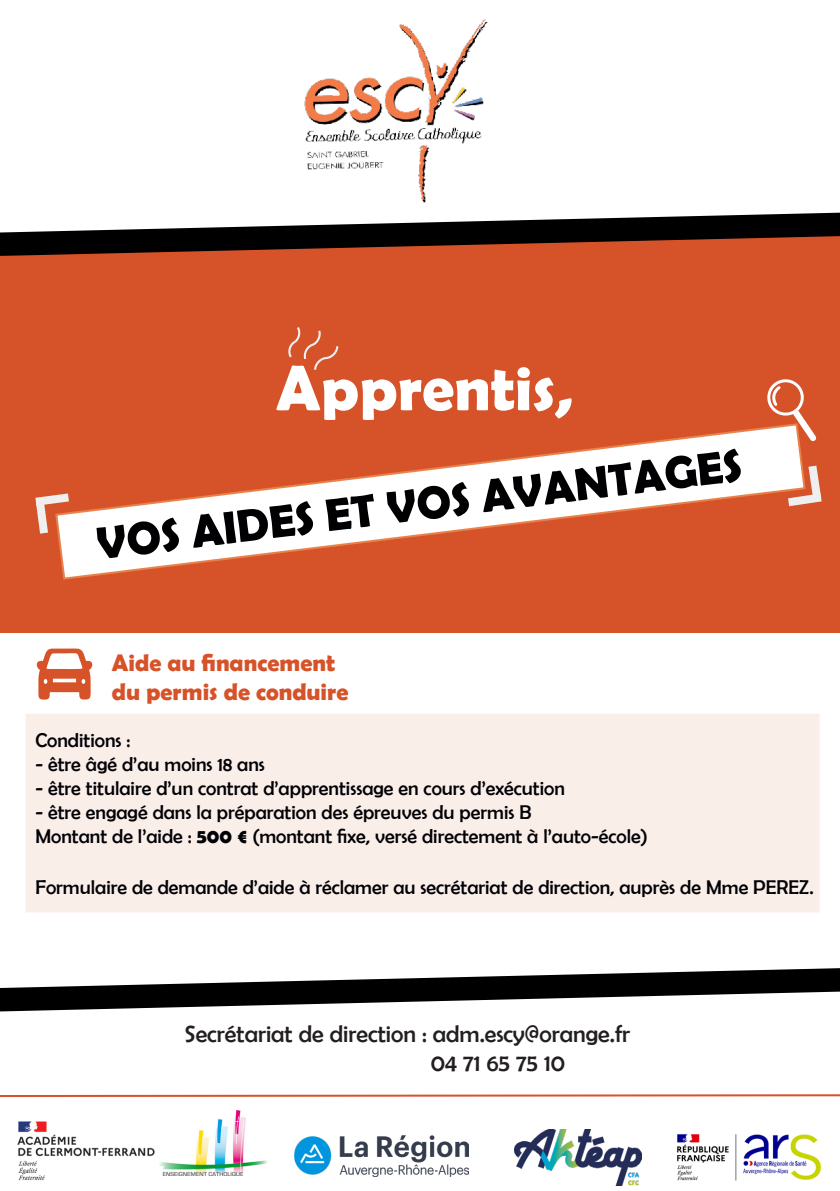
<style>
.page{position:relative;width:840px;height:1191px;background:#fff}
.page>*{position:absolute;margin:0;border:0;box-sizing:border-box;transform-origin:0 0}
.t1{font:700 64px "Berlin Sans FB Demi";color:#fff}
.t2{font:700 46px "Berlin Sans FB Demi";color:#000002}
.t3{font:24px "Berlin Sans FB";color:#231f20}
.t4{font:700 24px "Berlin Sans FB Demi";color:#d65228}
.t5{font:20px "Berlin Sans FB";color:#010105}
.s1{font-family:"Berlin Sans FB Demi";font-weight:700}
</style>
<div class="page">
<div style="left:0;top:236px;width:839px;height:396px;background:#d65228"></div>
<img style="left:304px;top:19px;width:184px;height:184px">
<svg style="left:58px;top:427px;width:744px;height:153px"></svg>
<svg style="left:779px;top:457px;width:43px;height:54px"></svg>
<svg style="left:288px;top:327px;width:51px;height:43px"></svg>
<svg style="left:764px;top:379px;width:52px;height:62px"></svg>
<svg style="left:0;top:212px;width:839px;height:44px;fill:#000001"></svg>
<img style="left:17px;top:1121px;width:147px;height:60px">
<img style="left:158px;top:1110px;width:109px;height:65px">
<img style="left:294px;top:1135px;width:174px;height:41px">
<svg style="left:35px;top:488px;width:42px;height:54px"></svg>
<svg style="left:0;top:968px;width:839px;height:44px;fill:#000001"></svg>
<img style="left:514px;top:1129px;width:127px;height:56px">
<img style="left:677px;top:1134px;width:144px;height:47px">
<svg style="left:0;top:1094px;width:839px;height:3px;background:#e38b6e"></svg>
<svg style="left:36px;top:648px;width:56px;height:52px"></svg>
<div style="left:26px;top:714px;width:793px;height:198px;background:#faeee9"></div>
<p class="t1" style="left:276px;top:351px;width:298px">Apprentis,</p>
<p class="t2" style="left:93px;top:517px;width:651px;rotate:-7deg">VOS AIDES ET VOS AVANTAGES</p>
<p class="t4" style="left:112px;top:649px;width:224px">Aide au financement</p>
<p class="t4" style="left:112px;top:678px;width:238px">du permis de conduire</p>
<p class="t5" style="left:35px;top:729px;width:96px">Conditions :</p>
<p class="t5" style="left:35px;top:753px;width:231px">- être âgé d’au moins 18 ans</p>
<p class="t5" style="left:35px;top:777px;width:530px">- être titulaire d’un contrat d’apprentissage en cours d’exécution</p>
<p class="t5" style="left:35px;top:801px;width:497px">- être engagé dans la préparation des épreuves du permis B</p>
<p class="t5" style="left:35px;top:825px;width:613px">Montant de l’aide : <span class="s1">500 €</span> (montant fixe, versé directement à l’auto-école)</p>
<p class="t5" style="left:35px;top:875px;width:779px">Formulaire de demande d’aide à réclamer au secrétariat de direction, auprès de Mme PEREZ.</p>
<p class="t3" style="left:184px;top:1020px;width:447px">Secrétariat de direction : adm.escy@orange.fr</p>
<p class="t3" style="left:430px;top:1049px;width:136px">04 71 65 75 10</p>
</div>
